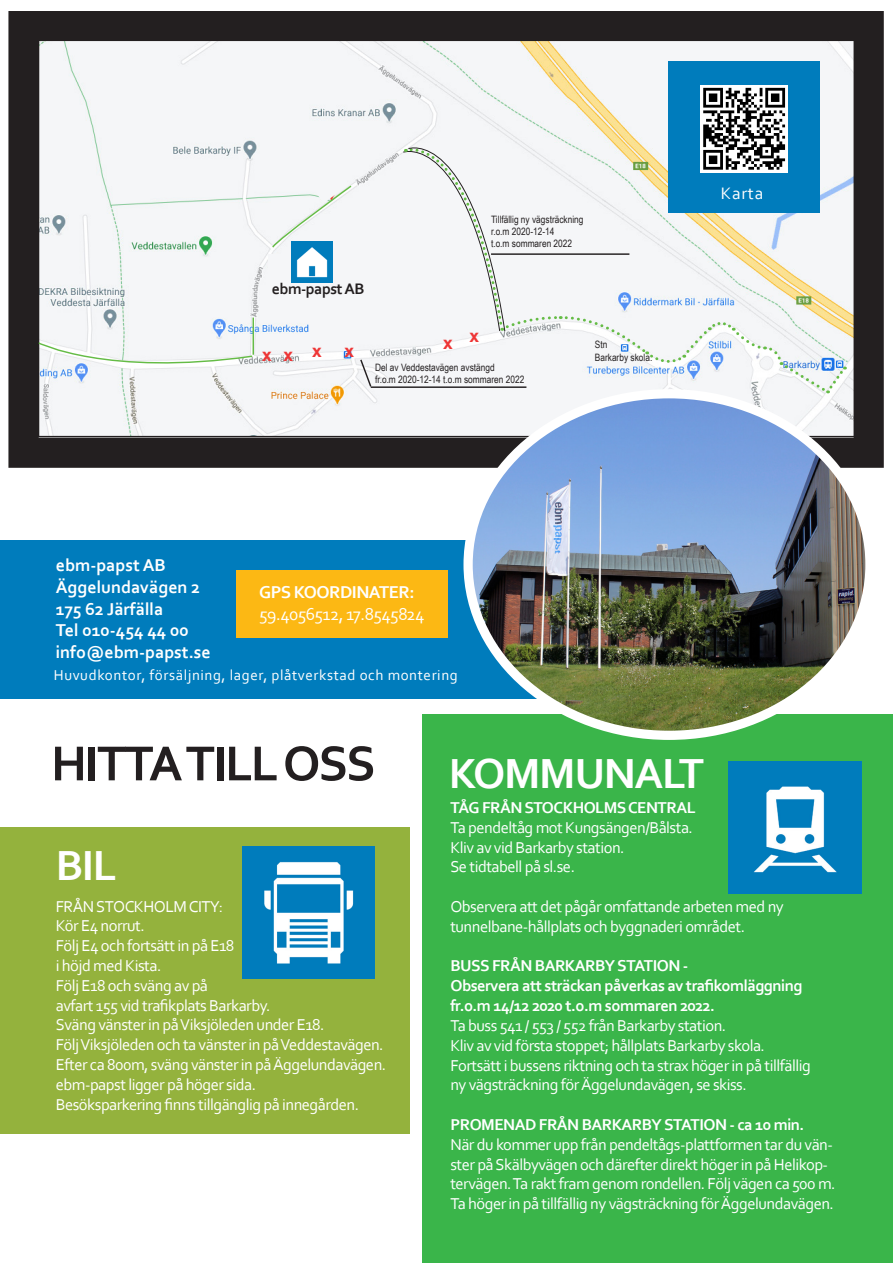
<style>
.page{position:relative;width:893px;height:1263px;background:#fff}
.page>*{position:absolute;margin:0;border:0;box-sizing:border-box;transform-origin:0 0}
.t1{font:700 51.45px "Corbel";letter-spacing:-.04em;color:#231f20}
.t2{font:700 44.1px "Corbel";letter-spacing:-.03em;color:#fff}
.t3{font:700 18px "Corbel";color:#fff}
.t4{font:18px "Corbel";letter-spacing:-.03em;color:#fff}
.t5{font:700 18px "Corbel";letter-spacing:-.03em;color:#fff}
.t6{font:700 17.4px "Arial";color:#ee3636}
.t7{font:17.4px "Corbel";letter-spacing:.04em;color:#fff}
.t8{font:16.5px/19.8px "Corbel";letter-spacing:-.03em;color:#fff}
.t9{font:700 16.5px/19.8px "Corbel";letter-spacing:-.03em;color:#fff}
.t10{font:700 16.05px "Corbel";letter-spacing:-.03em;color:#231f20}
.t11{font:15px "Corbel";letter-spacing:.04em;color:#fff}
.t12{font:10.2px "Arial Narrow";color:#231f20}
</style>
<div class="page">
<div style="left:423px;top:714px;width:470px;height:549px;background:#3ab54a"></div>
<div style="left:0;top:540px;width:762px;height:158px;background:#007cbc"></div>
<img style="left:729px;top:761px;width:132px;height:132px">
<div style="left:0;top:827px;width:409px;height:306px;background:#94b23d"></div>
<img style="left:242px;top:846px;width:133px;height:133px">
<img style="left:40px;top:42px;width:813px;height:393px">
<div style="left:268px;top:254px;width:108px;height:49px;background:#f5f6f8"></div>
<svg style="left:39px;top:341px;width:215px;height:36px"></svg>
<hr style="left:253px;top:318px;width:1px;height:37px;background:#65bc46">
<svg style="left:271px;top:154px;width:81px;height:95px"></svg>
<hr style="left:371px;top:386px;width:155px;height:2px;background:#231f20">
<svg style="left:359px;top:358px;width:14px;height:30px"></svg>
<img style="left:291px;top:241px;width:41px;height:42px">
<div style="left:8px;top:11px;width:876px;height:457px;border:30px solid #231f20"></div>
<div style="left:668px;top:61px;width:152px;height:152px;background:#007cbc"></div>
<svg style="left:700px;top:85px;width:88px;height:3px"></svg>
<svg style="left:403px;top:88px;width:444px;height:306px"></svg>
<div style="left:236px;top:570px;width:212px;height:68px;background:#fcb814"></div>
<img style="left:468px;top:394px;width:402px;height:341px">
<div style="left:463px;top:389px;width:412px;height:351px;border:9px solid #fff;border-radius:50%"></div>
<p class="t12" style="left:491px;top:212px;width:94px">Tillfällig ny vägsträckning</p>
<p class="t12" style="left:491px;top:224px;width:65px">r.o.m 2020-12-14</p>
<p class="t12" style="left:491px;top:236px;width:83px">t.o.m sommaren 2022</p>
<p class="t10" style="left:272px;top:279px;width:94px">ebm-papst AB</p>
<p class="t6" style="left:262px;top:342px;width:11px">x</p>
<p class="t6" style="left:283px;top:342px;width:11px">x</p>
<p class="t6" style="left:312px;top:339px;width:11px">x</p>
<p class="t6" style="left:344px;top:339px;width:11px">x</p>
<p class="t6" style="left:443px;top:330px;width:11px">x</p>
<p class="t6" style="left:470px;top:324px;width:11px">x</p>
<p class="t12" style="left:375px;top:360px;width:121px">Del av Veddestavägen avstängd</p>
<p class="t12" style="left:375px;top:372px;width:151px">fr.o.m 2020-12-14 t.o.m sommaren 2022</p>
<p class="t12" style="left:595px;top:337px;width:14px">Stn</p>
<p class="t12" style="left:595px;top:350px;width:59px">Barkarby skola.</p>
<p class="t7" style="left:721px;top:182px;width:44px">Karta</p>
<p class="t3" style="left:56px;top:554px;width:112px">ebm-papst AB</p>
<p class="t3" style="left:56px;top:576px;width:146px">Äggelundavägen 2</p>
<p class="t3" style="left:56px;top:597px;width:109px">175 62 Järfälla</p>
<p class="t3" style="left:56px;top:619px;width:134px">Tel 010-454 44 00</p>
<p class="t3" style="left:56px;top:641px;width:157px">info@ebm-papst.se</p>
<p class="t5" style="left:259px;top:581px;width:157px">GPS KOORDINATER:</p>
<p class="t4" style="left:259px;top:603px;width:167px">59.4056512, 17.8545824</p>
<p class="t11" style="left:54px;top:666px;width:406px">Huvudkontor, försäljning, lager, plåtverkstad och montering</p>
<p class="t1" style="left:51px;top:731px;width:326px">HITTA TILL OSS</p>
<p class="t2" style="left:449px;top:746px;width:257px">KOMMUNALT</p>
<p class="t2" style="left:56px;top:838px;width:62px">BIL</p>
<p class="t8" style="left:56px;top:896px;width:169px">FRÅN STOCKHOLM CITY:</p>
<p class="t8" style="left:56px;top:915px;width:90px">Kör E4 norrut.</p>
<p class="t8" style="left:56px;top:935px;width:180px">Följ E4 och fortsätt in på E18 i höjd med Kista.</p>
<p class="t8" style="left:56px;top:975px;width:216px">Följ E18 och sväng av på<br>avfart 155 vid trafikplats Barkarby.</p>
<p class="t8" style="left:56px;top:1014px;width:270px">Sväng vänster in på Viksjöleden under E18.</p>
<p class="t8" style="left:56px;top:1034px;width:329px">Följ Viksjöleden och ta vänster in på Veddestavägen.</p>
<p class="t8" style="left:56px;top:1054px;width:332px">Efter ca 800m, sväng vänster in på Äggelundavägen.</p>
<p class="t8" style="left:56px;top:1074px;width:202px">ebm-papst ligger på höger sida.</p>
<p class="t8" style="left:56px;top:1094px;width:305px">Besöksparkering finns tillgänglig på innegården.</p>
<p class="t9" style="left:450px;top:797px;width:247px">TÅG FRÅN STOCKHOLMS CENTRAL</p>
<p class="t8" style="left:450px;top:817px;width:244px">Ta pendeltåg mot Kungsängen/Bålsta.</p>
<p class="t8" style="left:450px;top:837px;width:176px">Kliv av vid Barkarby station.</p>
<p class="t8" style="left:450px;top:857px;width:126px">Se tidtabell på sl.se.</p>
<p class="t8" style="left:450px;top:896px;width:335px">Observera att det pågår omfattande arbeten med ny</p>
<p class="t8" style="left:450px;top:916px;width:296px">tunnelbane-hållplats och byggnaderi området.</p>
<p class="t9" style="left:450px;top:956px;width:239px">BUSS FRÅN BARKARBY STATION -</p>
<p class="t9" style="left:450px;top:975px;width:354px">Observera att sträckan påverkas av trafikomläggning fr.o.m 14/12 2020 t.o.m sommaren 2022.</p>
<p class="t8" style="left:450px;top:1015px;width:277px">Ta buss 541 / 553 / 552 från Barkarby station.</p>
<p class="t8" style="left:450px;top:1035px;width:316px">Kliv av vid första stoppet; hållplats Barkarby skola.</p>
<p class="t8" style="left:450px;top:1055px;width:362px">Fortsätt i bussens riktning och ta strax höger in på tillfällig</p>
<p class="t8" style="left:450px;top:1074px;width:298px">ny vägsträckning för Äggelundavägen, se skiss.</p>
<p class="t9" style="left:450px;top:1114px;width:356px">PROMENAD FRÅN BARKARBY STATION - ca 10 min.</p>
<p class="t8" style="left:450px;top:1134px;width:387px">När du kommer upp från pendeltågs-plattformen tar du vän&shy;ster på Skälbyvägen och därefter direkt höger in på Helikop&shy;tervägen. Ta rakt fram genom rondellen. Följ vägen ca 500 m.<br>Ta höger in på tillfällig ny vägsträckning för Äggelundavägen.</p>
</div>
